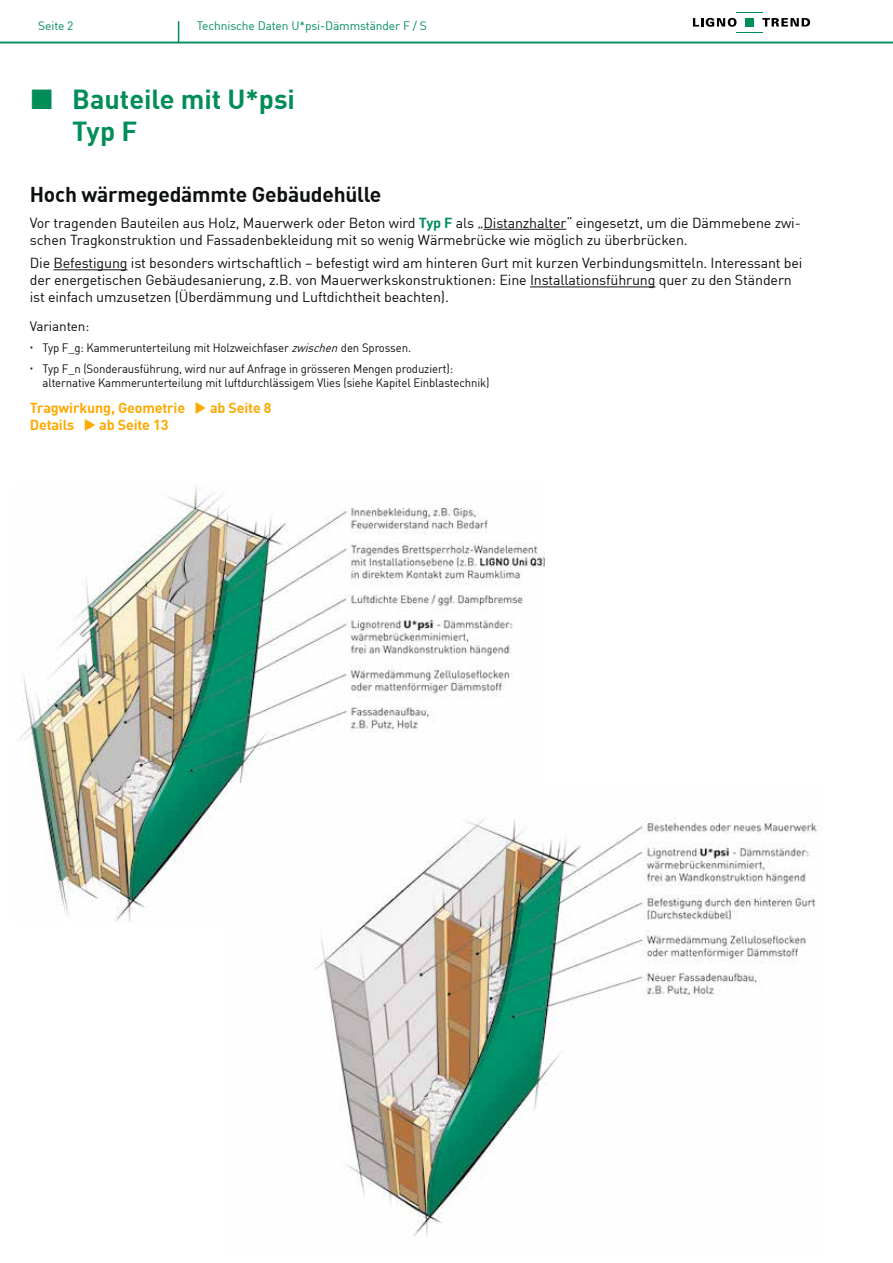
<style>
.page{position:relative;width:893px;height:1263px;background:#fff}
.page>*{position:absolute;margin:0;border:0;box-sizing:border-box;transform-origin:0 0}
.t1{font:700 27px/32.4px "DIN";color:#008d58}
.t2{font:700 21px "DIN";letter-spacing:-.01em;color:#0c100e}
.t3{font:14.25px/17.1px "DIN";letter-spacing:-.01em;color:#0c100e}
.t4{font:700 14.25px/17.1px "DIN";letter-spacing:-.01em;color:#ffa800}
.t5{font:13.5px "DIN";letter-spacing:-.01em;color:#0c100e}
.t6{font:12px/20.7px "DIN";letter-spacing:-.01em;color:#0c100e;scale:.95 1}
.t7{font:12px "DIN";letter-spacing:-.01em;color:#008d58}
.s1{font-weight:700;color:#008d58}
.s2{font-style:italic}
</style>
<div class="page">
<img style="left:20px;top:486px;width:525px;height:437px">
<img style="left:229px;top:784px;width:594px;height:453px">
<svg style="left:178px;top:21px;width:1px;height:21px"></svg>
<svg style="left:693px;top:12px;width:117px;height:21px"></svg>
<div style="left:745px;top:18px;width:9px;height:9px;background:#008d58"></div>
<hr style="left:0;top:42px;width:893px;height:1px;background:#008d58">
<hr style="left:483px;top:229px;width:83px;height:1px;background:#0c100e">
<hr style="left:53px;top:269px;width:75px;height:1px;background:#0c100e">
<hr style="left:530px;top:287px;width:125px;height:1px;background:#0c100e">
<p class="t7" style="left:38px;top:18px;width:37px">Seite 2</p>
<p class="t7" style="left:197px;top:18px;width:232px">Technische Daten U*psi-Dämmständer F / S</p>
<h1 class="t1" style="left:72px;top:81px;width:224px">Bauteile mit U*psi<br>Typ F</h1>
<h2 class="t2" style="left:30px;top:181px;width:353px">Hoch wärmegedämmte Gebäudehülle</h2>
<p class="t3" style="left:30px;top:214px;width:772px">Vor tragenden Bauteilen aus Holz, Mauerwerk oder Beton wird <span class="s1">Typ F</span> als „Distanzhalter“ eingesetzt, um die Dämmebene zwi&shy;schen Tragkonstruktion und Fassadenbekleidung mit so wenig Wärmebrücke wie möglich zu überbrücken.</p>
<p class="t3" style="left:30px;top:254px;width:774px">Die Befestigung ist besonders wirtschaftlich – befestigt wird am hinteren Gurt mit kurzen Verbindungsmitteln. Interessant bei der energetischen Gebäudesanierung, z.B. von Mauerwerkskonstruktionen: Eine Installationsführung quer zu den Ständern ist einfach umzusetzen (Überdämmung und Luftdichtheit beachten).</p>
<p class="t5" style="left:30px;top:318px;width:61px">Varianten:</p>
<p class="t6" style="left:43px;top:337px;width:434px">Typ F_g: Kammerunterteilung mit Holzweichfaser <span class="s2">zwischen</span>den Sprossen.<br>Typ F_n (Sonderausführung, wird nur auf Anfrage in grösseren Mengen produziert):</p>
<p class="t6" style="left:43px;top:372px;width:472px">alternative Kammerunterteilung mit luftdurchlässigem Vlies (siehe Kapitel Einblastechnik)</p>
<p class="t4" style="left:30px;top:399px;width:243px">Tragwirkung, Geometrie ◆ ab Seite 8<br>Details ◆ ab Seite 13</p>
</div>
